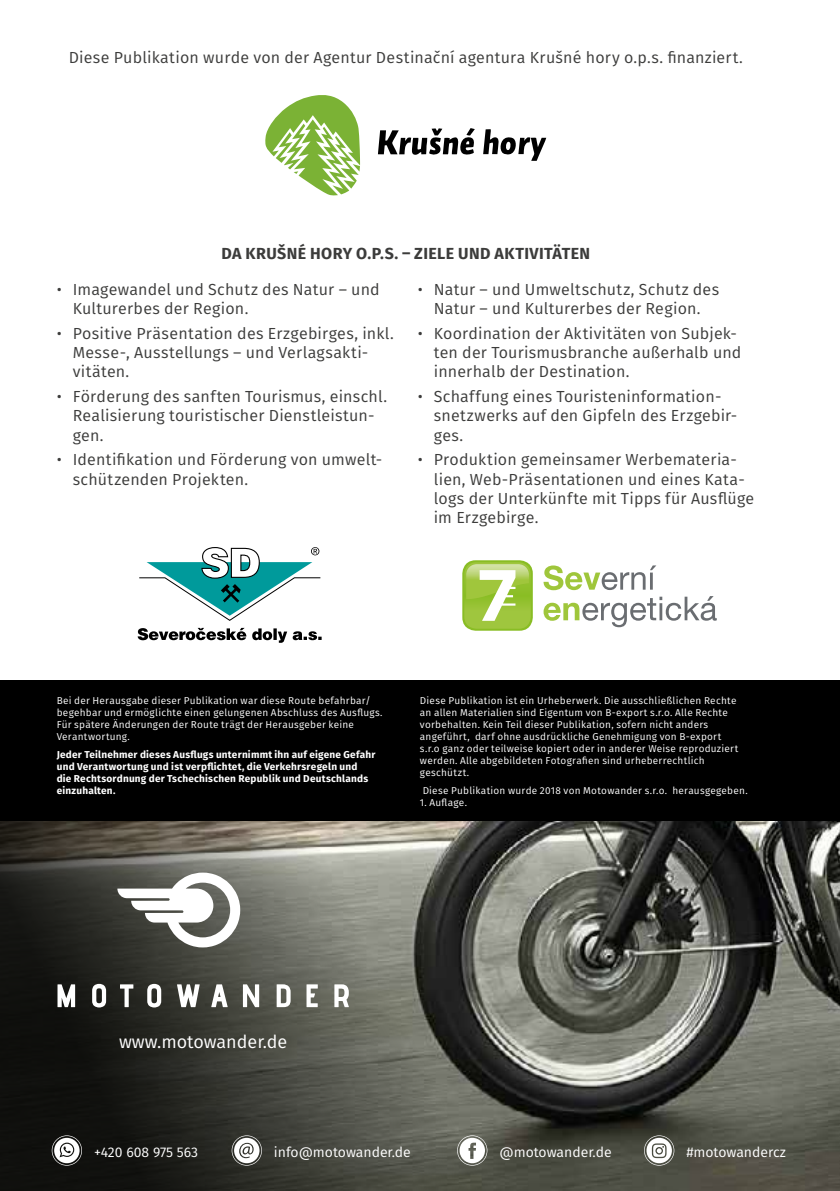
<style>
.page{position:relative;width:840px;height:1191px;background:#fff}
.page>*{position:absolute;margin:0;border:0;box-sizing:border-box;transform-origin:0 0}
.t1{font:18px "Fira Sans";color:#fff}
.t2{font:16px/19.2px "Fira Sans";letter-spacing:.015em;color:#3c3c3b}
.t3{font:700 16px "Fira Sans";letter-spacing:.025em;color:#3c3c3b}
.t4{font:14px "Fira Sans";color:#fff}
.t5{font:10px/12px "Fira Sans";letter-spacing:.025em;color:#fff}
.t6{font:700 10px/12px "Fira Sans";letter-spacing:.025em;color:#fff}
</style>
<div class="page">
<img style="left:643px;top:820px;width:196px;height:371px">
<div style="left:0;top:680px;width:839px;height:140px;background:#000"></div>
<svg style="left:483px;top:129px;width:63px;height:32px"></svg>
<svg style="left:378px;top:128px;width:96px;height:27px"></svg>
<svg style="left:265px;top:95px;width:95px;height:100px"></svg>
<svg style="left:0;top:820px;width:643px;height:371px;background:#50514a"></svg>
<svg style="left:117px;top:872px;width:123px;height:75px"></svg>
<svg style="left:57px;top:984px;width:291px;height:23px"></svg>
<svg style="left:52px;top:1135px;width:30px;height:30px"></svg>
<svg style="left:231px;top:1135px;width:31px;height:30px"></svg>
<svg style="left:457px;top:1135px;width:30px;height:30px"></svg>
<svg style="left:643px;top:1135px;width:31px;height:30px"></svg>
<svg style="left:138px;top:628px;width:183px;height:15px"></svg>
<svg style="left:139px;top:547px;width:182px;height:74px"></svg>
<div style="left:462px;top:560px;width:70px;height:70px;background:#89bd24;border-radius:13px"></div>
<svg style="left:464px;top:562px;width:66px;height:67px"></svg>
<svg style="left:543px;top:565px;width:113px;height:25px"></svg>
<svg style="left:543px;top:596px;width:173px;height:31px"></svg>
<p class="t2" style="left:69px;top:48px;width:675px">Diese Publikation wurde von der Agentur Destinační agentura Krušné hory o.p.s. finanziert.</p>
<p class="t3" style="left:221px;top:239px;width:370px">DA KRUŠNÉ HORY O.P.S. – ZIELE UND AKTIVITÄTEN</p>
<p class="t2" style="left:73px;top:279px;width:308px;text-indent:-16px">• Imagewandel und Schutz des Natur – und<br>Kulturerbes der Region.</p>
<p class="t2" style="left:73px;top:323px;width:322px;text-indent:-16px">• Positive Präsentation des Erzgebirges, inkl.<br>Messe-, Ausstellungs – und Verlagsakti&shy;vitäten.</p>
<p class="t2" style="left:73px;top:386px;width:315px;text-indent:-16px">• Förderung des sanften Tourismus, einschl.<br>Realisierung touristischer Dienstleistun&shy;gen.</p>
<p class="t2" style="left:73px;top:450px;width:311px;text-indent:-16px">• Identifikation und Förderung von umwelt&shy;schützenden Projekten.</p>
<p class="t2" style="left:417px;top:279px;width:303px;text-align:center">• Natur – und Umweltschutz, Schutz des<br>Natur – und Kulturerbes der Region.</p>
<p class="t2" style="left:433px;top:323px;width:309px;text-indent:-16px">• Koordination der Aktivitäten von Subjek&shy;ten der Tourismusbranche außerhalb und innerhalb der Destination.</p>
<p class="t2" style="left:433px;top:386px;width:305px;text-indent:-16px">• Schaffung eines Touristeninformation&shy;snetzwerks auf den Gipfeln des Erzgebir&shy;ges.</p>
<p class="t2" style="left:433px;top:450px;width:322px;text-indent:-16px">• Produktion gemeinsamer Werbemateria&shy;lien, Web-Präsentationen und eines Kata&shy;logs der Unterkünfte mit Tipps für Ausflüge im Erzgebirge.</p>
<p class="t5" style="left:57px;top:694px;width:327px">Bei der Herausgabe dieser Publikation war diese Route befahrbar/ begehbar und ermöglichte einen gelungenen Abschluss des Ausflugs.<br>Für spätere Änderungen der Route trägt der Herausgeber keine Verantwortung.</p>
<p class="t6" style="left:57px;top:748px;width:320px">Jeder Teilnehmer dieses Ausflugs unternimmt ihn auf eigene Gefahr und Verantwortung und ist verpflichtet, die Verkehrsregeln und<br>die Rechtsordnung der Tschechischen Republik und Deutschlands einzuhalten.</p>
<p class="t5" style="left:420px;top:694px;width:319px">Diese Publikation ist ein Urheberwerk. Die ausschließlichen Rechte an allen Materialien sind Eigentum von B-export s.r.o. Alle Rechte vorbehalten. Kein Teil dieser Publikation, sofern nicht anders angeführt, darf ohne ausdrückliche Genehmigung von B-export s.r.o ganz oder teilweise kopiert oder in anderer Weise reproduziert werden. Alle abgebildeten Fotografien sind urheberrechtlich geschützt.</p>
<p class="t5" style="left:422px;top:784px;width:326px">Diese Publikation wurde 2018 von Motowander s.r.o. herausgegeben.</p>
<p class="t5" style="left:420px;top:796px;width:49px">1. Auflage.</p>
<p class="t1" style="left:119px;top:1028px;width:170px">www.motowander.de</p>
<p class="t4" style="left:94px;top:1141px;width:106px">+420 608 975 563</p>
<p class="t4" style="left:274px;top:1141px;width:138px">info@motowander.de</p>
<p class="t4" style="left:499px;top:1141px;width:114px">@motowander.de</p>
<p class="t4" style="left:686px;top:1141px;width:101px">#motowandercz</p>
</div>
